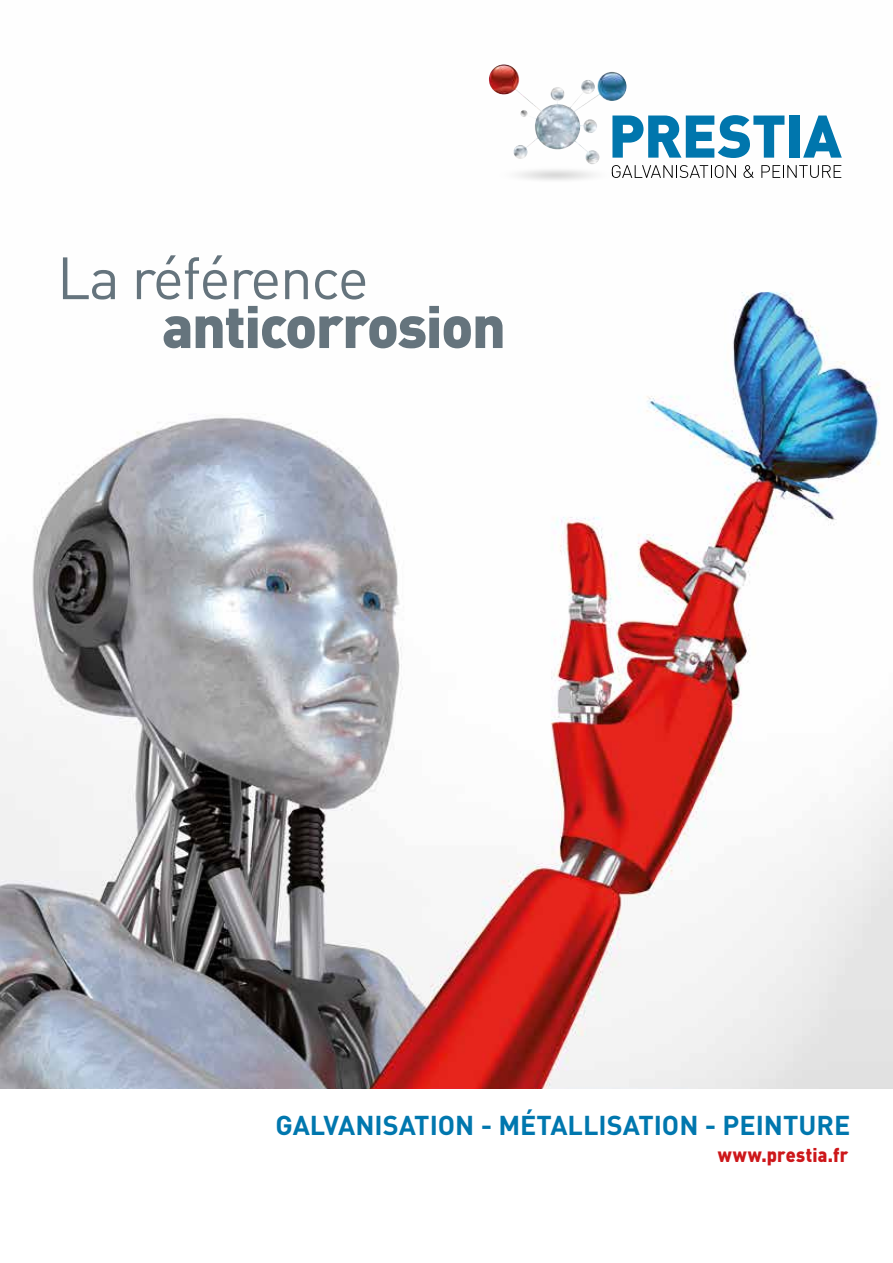
<style>
.page{position:relative;width:893px;height:1263px;background:#fff}
.page>*{position:absolute;margin:0;border:0;box-sizing:border-box;transform-origin:0 0}
.t1{font:900 58.65px "DIN";letter-spacing:-.025em;color:#65747d}
.t2{font:58.65px "DIN";letter-spacing:-.025em;color:#65747d}
.t3{font:700 27px "DIN";color:#0077ae}
.t4{font:900 19.5px "DIN";letter-spacing:.015em;color:#cd171a;scale:.92 1}
</style>
<div class="page">
<img style="left:0;top:83px;width:893px;height:1006px">
<svg style="left:626px;top:115px;width:158px;height:43px"></svg>
<div style="left:789px;top:116px;width:10px;height:42px;background:#0077ae"></div>
<svg style="left:803px;top:116px;width:39px;height:42px"></svg>
<svg style="left:743px;top:165px;width:11px;height:13px"></svg>
<svg style="left:761px;top:165px;width:80px;height:13px"></svg>
<img style="left:497px;top:166px;width:117px;height:16px">
<svg style="left:612px;top:165px;width:124px;height:13px"></svg>
<img style="left:489px;top:64px;width:137px;height:100px">
<h1 class="t2" style="left:57px;top:241px;width:313px">La référence</h1>
<h1 class="t1" style="left:162px;top:288px;width:345px">anticorrosion</h1>
<p class="t3" style="left:275px;top:1107px;width:576px">GALVANISATION - MÉTALLISATION - PEINTURE</p>
<p class="t4" style="left:718px;top:1142px;width:144px">www.prestia.fr</p>
</div>
